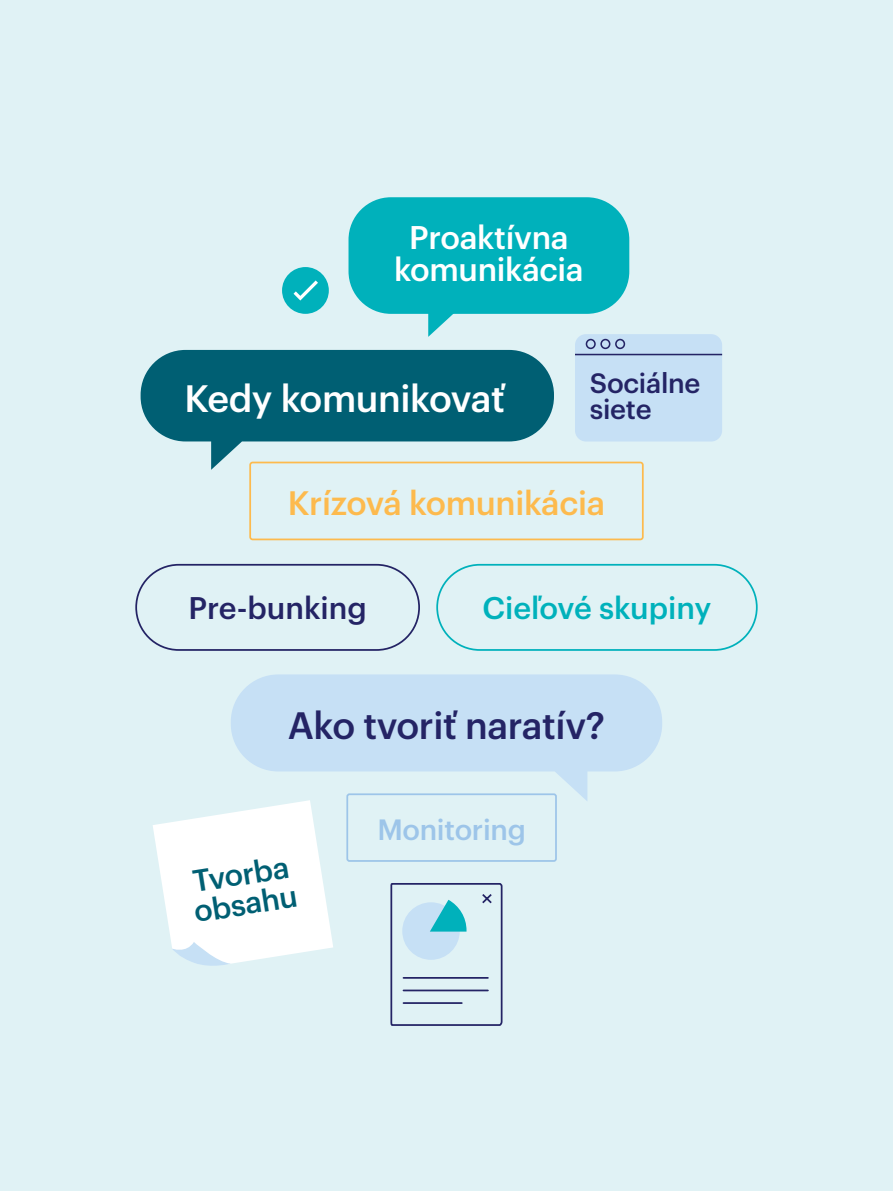
<style>
.page{position:relative;width:893px;height:1191px;background:#e0f2f5}
.page>*{position:absolute;margin:0;border:0;box-sizing:border-box;transform-origin:0 0}
.t1{font:500 37.27px "Graphik";letter-spacing:-.01em;color:#242465}
.t2{font:500 37.27px "Graphik";letter-spacing:-.01em;color:#fff}
.t3{font:500 33.07px "Graphik";letter-spacing:-.01em;color:#fdba4d}
.t4{font:500 32.02px/31.8px "Graphik";letter-spacing:-.01em;color:#fff;text-align:center}
.t5{font:500 30.62px "Graphik";color:#00b1bb}
.t6{font:500 30.62px "Graphik";color:#242465}
.t7{font:500 30.1px/29.9px "Graphik";color:#005f73}
.t8{font:500 28.7px "Graphik";letter-spacing:-.01em;color:#9dc5e9}
.t9{font:500 27.47px/26.1px "Graphik";letter-spacing:-.01em;color:#242465}
</style>
<div class="page">
<div style="left:436px;top:564px;width:322px;height:87px;border:2px solid #00b1bb;border-radius:43px"></div>
<div style="left:135px;top:564px;width:285px;height:87px;border:2px solid #242465;border-radius:43px"></div>
<svg style="left:231px;top:674px;width:431px;height:127px;fill:#c6e0f5"></svg>
<svg style="left:141px;top:350px;width:413px;height:120px;fill:#005f73"></svg>
<div style="left:348px;top:197px;width:281px;height:117px;background:#00b1bb;border-radius:42px"></div>
<svg style="left:428px;top:313px;width:47px;height:24px"></svg>
<div style="left:347px;top:794px;width:209px;height:67px;background:#e0f2f5;border-radius:2px"></div>
<div style="left:346px;top:793px;width:211px;height:69px;border:2px solid #9dc5e9;border-radius:2px"></div>
<div style="left:250px;top:462px;width:393px;height:77px;background:#e0f2f5;border-radius:2px"></div>
<div style="left:249px;top:461px;width:395px;height:79px;border:2px solid #fdba4d;border-radius:2px"></div>
<svg style="left:153px;top:800px;width:180px;height:166px"></svg>
<div style="left:282px;top:267px;width:47px;height:47px;background:#00b1bb;border-radius:50%"></div>
<svg style="left:293px;top:280px;width:25px;height:21px"></svg>
<div style="left:575px;top:334px;width:147px;height:107px;background:#c6e0f5;border-radius:11px"></div>
<svg style="left:575px;top:338px;width:148px;height:18px"></svg>
<svg style="left:390px;top:883px;width:113px;height:143px"></svg>
<hr style="left:403px;top:977px;width:85px;height:1px;background:#242465">
<hr style="left:403px;top:989px;width:85px;height:2px;background:#242465">
<hr style="left:403px;top:1002px;width:59px;height:2px;background:#242465">
<p class="t4" style="left:394px;top:219px;width:191px">Proaktívna komunikácia</p>
<p class="t2" style="left:184px;top:370px;width:322px">Kedy komunikovať</p>
<p class="t9" style="left:590px;top:368px;width:112px">Sociálne siete</p>
<p class="t3" style="left:288px;top:478px;width:319px">Krízová komunikácia</p>
<p class="t6" style="left:188px;top:584px;width:180px">Pre-bunking</p>
<p class="t5" style="left:482px;top:584px;width:231px">Cieľové skupiny</p>
<p class="t1" style="left:288px;top:697px;width:319px">Ako tvoriť naratív?</p>
<p class="t7" style="left:187px;top:864px;width:106px;rotate:-9deg">Tvorba obsahu</p>
<p class="t8" style="left:377px;top:807px;width:150px">Monitoring</p>
</div>
